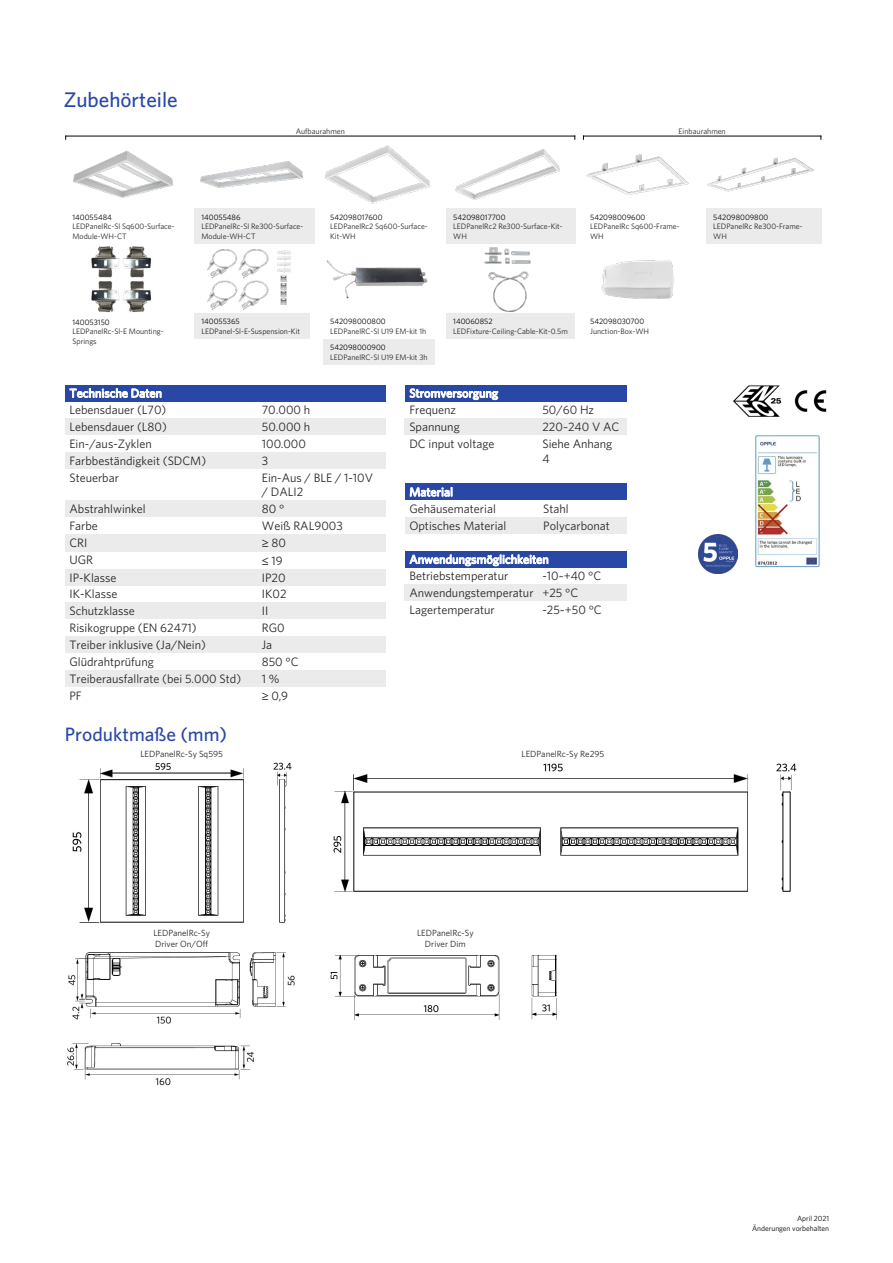
<style>
.page{position:relative;width:893px;height:1263px;background:#fff}
.page>*{position:absolute;margin:0;border:0;box-sizing:border-box;transform-origin:0 0}
.t1{font:500 21.15px "Whitney";color:#2948a6}
.t2{font:500 19.35px "Whitney";color:#2948a6}
.t3{font:12.15px/14.7px "Whitney";color:#272425}
.t4{font:500 12.15px "Whitney";color:#fff}
.t5{font:10.2px "Whitney";color:#272425}
.t6{font:9px/10.8px "Whitney";color:#272425}
.t7{font:7.8px/9.4px "Whitney";color:#272425}
.t8{font:7.8px "Whitney";color:#000}
.t9{font:7.5px/10.5px "Whitney";color:#000;text-align:right}
.s1{font-family:"Open Sans"}
</style>
<div class="page">
<div style="left:194px;top:209px;width:121px;height:35px;background:#ebebeb"></div>
<div style="left:446px;top:209px;width:129px;height:35px;background:#ebebeb"></div>
<div style="left:706px;top:209px;width:115px;height:35px;background:#ebebeb"></div>
<div style="left:194px;top:313px;width:115px;height:26px;background:#ebebeb"></div>
<div style="left:323px;top:339px;width:112px;height:26px;background:#ebebeb"></div>
<div style="left:446px;top:313px;width:129px;height:26px;background:#ebebeb"></div>
<hr style="left:66px;top:136px;width:509px;height:1px;background:#000">
<hr style="left:583px;top:136px;width:238px;height:1px;background:#000">
<img style="left:73px;top:150px;width:100px;height:48px">
<img style="left:200px;top:161px;width:103px;height:27px">
<img style="left:325px;top:145px;width:105px;height:59px">
<img style="left:455px;top:149px;width:105px;height:51px">
<img style="left:586px;top:154px;width:103px;height:41px">
<img style="left:707px;top:157px;width:107px;height:35px">
<img style="left:91px;top:246px;width:61px;height:67px">
<img style="left:207px;top:249px;width:84px;height:61px">
<img style="left:326px;top:260px;width:102px;height:39px">
<img style="left:484px;top:247px;width:47px;height:65px">
<img style="left:601px;top:260px;width:73px;height:39px">
<div style="left:65px;top:418px;width:192px;height:17px;background:#ebebeb"></div>
<div style="left:257px;top:418px;width:129px;height:17px;background:#ebebeb"></div>
<div style="left:65px;top:452px;width:192px;height:17px;background:#ebebeb"></div>
<div style="left:257px;top:452px;width:129px;height:17px;background:#ebebeb"></div>
<div style="left:65px;top:500px;width:192px;height:17px;background:#ebebeb"></div>
<div style="left:257px;top:500px;width:129px;height:17px;background:#ebebeb"></div>
<div style="left:65px;top:534px;width:192px;height:17px;background:#ebebeb"></div>
<div style="left:257px;top:534px;width:129px;height:17px;background:#ebebeb"></div>
<div style="left:65px;top:569px;width:192px;height:17px;background:#ebebeb"></div>
<div style="left:257px;top:569px;width:129px;height:17px;background:#ebebeb"></div>
<div style="left:65px;top:602px;width:192px;height:17px;background:#ebebeb"></div>
<div style="left:257px;top:602px;width:129px;height:17px;background:#ebebeb"></div>
<div style="left:65px;top:636px;width:192px;height:17px;background:#ebebeb"></div>
<div style="left:257px;top:636px;width:129px;height:17px;background:#ebebeb"></div>
<div style="left:65px;top:670px;width:192px;height:17px;background:#ebebeb"></div>
<div style="left:257px;top:670px;width:129px;height:17px;background:#ebebeb"></div>
<div style="left:405px;top:418px;width:133px;height:17px;background:#ebebeb"></div>
<div style="left:538px;top:418px;width:89px;height:17px;background:#ebebeb"></div>
<div style="left:405px;top:517px;width:134px;height:17px;background:#ebebeb"></div>
<div style="left:539px;top:517px;width:88px;height:17px;background:#ebebeb"></div>
<div style="left:405px;top:584px;width:133px;height:17px;background:#ebebeb"></div>
<div style="left:538px;top:584px;width:89px;height:17px;background:#ebebeb"></div>
<div style="left:65px;top:385px;width:321px;height:16px;background:#2948a6"></div>
<div style="left:405px;top:385px;width:222px;height:16px;background:#2948a6"></div>
<div style="left:405px;top:483px;width:222px;height:17px;background:#2948a6"></div>
<div style="left:405px;top:551px;width:222px;height:17px;background:#2948a6"></div>
<img style="left:733px;top:385px;width:49px;height:32px">
<img style="left:794px;top:390px;width:33px;height:22px">
<img style="left:699px;top:534px;width:39px;height:39px">
<img style="left:755px;top:435px;width:65px;height:133px">
<img style="left:72px;top:762px;width:220px;height:161px">
<img style="left:333px;top:763px;width:463px;height:129px">
<img style="left:67px;top:952px;width:228px;height:134px">
<img style="left:330px;top:954px;width:227px;height:66px">
<h1 class="t1" style="left:64px;top:86px;width:115px">Zubehörteile</h1>
<p class="t7" style="left:296px;top:126px;width:51px">Aufbaurahmen</p>
<p class="t7" style="left:679px;top:126px;width:49px">Einbaurahmen</p>
<p class="t8" style="left:72px;top:212px;width:41px">140055484</p>
<p class="t7" style="left:72px;top:222px;width:104px">LEDPanelRc-Sl Sq600-Surface-<br>Module-WH-CT</p>
<p class="t8" style="left:201px;top:212px;width:41px">140055486</p>
<p class="t7" style="left:201px;top:222px;width:103px">LEDPanelRc-Sl Re300-Surface-<br>Module-WH-CT</p>
<p class="t8" style="left:330px;top:212px;width:54px">542098017600</p>
<p class="t7" style="left:330px;top:222px;width:99px">LEDPanelRc2 Sq600-Surface-<br>Kit-WH</p>
<p class="t8" style="left:453px;top:212px;width:54px">542098017700</p>
<p class="t7" style="left:453px;top:222px;width:111px">LEDPanelRc2 Re300-Surface-Kit-<br>WH</p>
<p class="t8" style="left:590px;top:212px;width:57px">542098009600</p>
<p class="t7" style="left:590px;top:222px;width:91px">LEDPanelRc Sq600-Frame-<br>WH</p>
<p class="t8" style="left:72px;top:317px;width:39px">140053150</p>
<p class="t7" style="left:72px;top:326px;width:93px">LEDPanelRc-Sl-E Mounting-<br>Springs</p>
<p class="t8" style="left:201px;top:316px;width:40px">140055365</p>
<p class="t7" style="left:201px;top:326px;width:100px">LEDPanel-Sl-E-Suspension-Kit</p>
<p class="t8" style="left:330px;top:316px;width:57px">542098000800</p>
<p class="t7" style="left:330px;top:326px;width:98px">LEDPanelRC-Sl U19 EM-kit 1h</p>
<p class="t8" style="left:330px;top:342px;width:57px">542098000900</p>
<p class="t7" style="left:330px;top:352px;width:99px">LEDPanelRC-Sl U19 EM-kit 3h</p>
<p class="t8" style="left:453px;top:316px;width:41px">140060852</p>
<p class="t7" style="left:453px;top:326px;width:116px">LEDFixture-Ceiling-Cable-Kit-0.5m</p>
<p class="t8" style="left:590px;top:316px;width:56px">542098030700</p>
<p class="t7" style="left:590px;top:326px;width:60px">Junction-Box-WH</p>
<p class="t8" style="left:713px;top:212px;width:57px">542098009800</p>
<p class="t7" style="left:713px;top:222px;width:91px">LEDPanelRc Re300-Frame-<br>WH</p>
<p class="t4" style="left:69px;top:385px;width:94px">Technische Daten</p>
<p class="t3" style="left:69px;top:402px;width:98px">Lebensdauer (L70)</p>
<p class="t3" style="left:262px;top:402px;width:50px">70.000 h</p>
<p class="t3" style="left:69px;top:419px;width:99px">Lebensdauer (L80)</p>
<p class="t3" style="left:262px;top:419px;width:50px">50.000 h</p>
<p class="t3" style="left:69px;top:436px;width:84px">Ein-/aus-Zyklen</p>
<p class="t3" style="left:262px;top:436px;width:46px">100.000</p>
<p class="t3" style="left:69px;top:453px;width:138px">Farbbeständigkeit (SDCM)</p>
<p class="t3" style="left:262px;top:453px;width:8px">3</p>
<p class="t3" style="left:69px;top:470px;width:51px">Steuerbar</p>
<p class="t3" style="left:262px;top:470px;width:113px">Ein-Aus / BLE / 1-10V / DALI2</p>
<p class="t3" style="left:69px;top:501px;width:78px">Abstrahlwinkel</p>
<p class="t3" style="left:262px;top:501px;width:24px">80 °</p>
<p class="t3" style="left:69px;top:518px;width:30px">Farbe</p>
<p class="t3" style="left:262px;top:518px;width:82px">Weiß RAL9003</p>
<p class="t3" style="left:69px;top:535px;width:19px">CRI</p>
<p class="t3" style="left:262px;top:536px;width:26px"><span class="s1">≥</span> 80</p>
<p class="t3" style="left:69px;top:552px;width:25px">UGR</p>
<p class="t3" style="left:262px;top:553px;width:23px"><span class="s1">≤</span> 19</p>
<p class="t3" style="left:69px;top:570px;width:49px">IP-Klasse</p>
<p class="t3" style="left:262px;top:570px;width:25px">IP20</p>
<p class="t3" style="left:69px;top:586px;width:50px">IK-Klasse</p>
<p class="t3" style="left:262px;top:586px;width:26px">IK02</p>
<p class="t3" style="left:69px;top:603px;width:67px">Schutzklasse</p>
<p class="t3" style="left:262px;top:603px;width:8px">II</p>
<p class="t3" style="left:69px;top:620px;width:129px">Risikogruppe (EN 62471)</p>
<p class="t3" style="left:262px;top:620px;width:24px">RG0</p>
<p class="t3" style="left:69px;top:637px;width:138px">Treiber inklusive (Ja/Nein)</p>
<p class="t3" style="left:262px;top:637px;width:12px">Ja</p>
<p class="t3" style="left:69px;top:654px;width:86px">Glüdrahtprüfung</p>
<p class="t3" style="left:262px;top:654px;width:38px">850 °C</p>
<p class="t3" style="left:69px;top:671px;width:173px">Treiberausfallrate (bei 5.000 Std)</p>
<p class="t3" style="left:262px;top:671px;width:19px">1 %</p>
<p class="t3" style="left:69px;top:688px;width:14px">PF</p>
<p class="t3" style="left:262px;top:688px;width:28px"><span class="s1">≥</span> 0,9</p>
<p class="t4" style="left:409px;top:385px;width:90px">Stromversorgung</p>
<p class="t3" style="left:409px;top:402px;width:48px">Frequenz</p>
<p class="t3" style="left:542px;top:402px;width:53px">50/60 Hz</p>
<p class="t3" style="left:409px;top:419px;width:52px">Spannung</p>
<p class="t3" style="left:542px;top:419px;width:78px">220~240 V AC</p>
<p class="t3" style="left:409px;top:436px;width:87px">DC input voltage</p>
<p class="t3" style="left:542px;top:436px;width:71px">Siehe Anhang<br>4</p>
<p class="t4" style="left:409px;top:484px;width:45px">Material</p>
<p class="t3" style="left:409px;top:501px;width:88px">Gehäusematerial</p>
<p class="t3" style="left:543px;top:501px;width:27px">Stahl</p>
<p class="t3" style="left:409px;top:518px;width:98px">Optisches Material</p>
<p class="t3" style="left:543px;top:518px;width:68px">Polycarbonat</p>
<p class="t4" style="left:409px;top:551px;width:141px">Anwendungsmöglichkeiten</p>
<p class="t3" style="left:409px;top:568px;width:100px">Betriebstemperatur</p>
<p class="t3" style="left:409px;top:567px;width:193px;line-height:17px;text-indent:133px">-10~+40 °C<br>Anwendungstemperatur +25 °C<br>Lagertemperatur</p>
<p class="t3" style="left:542px;top:602px;width:61px">-25~+50 °C</p>
<h2 class="t2" style="left:65px;top:721px;width:164px">Produktmaße (mm)</h2>
<p class="t6" style="left:140px;top:748px;width:84px">LEDPanelRc-Sy Sq595</p>
<p class="t6" style="left:522px;top:748px;width:84px">LEDPanelRc-Sy Re295</p>
<p class="t6" style="left:153px;top:927px;width:58px">LEDPanelRc-Sy<br>Driver On/Off</p>
<p class="t6" style="left:417px;top:927px;width:58px;text-align:center">LEDPanelRc-Sy<br>Driver Dim</p>
<p class="t9" style="left:752px;top:1212px;width:79px">April 2021<br>Änderungen vorbehalten</p>
<p class="t5" style="left:751px;top:1214px;width:80px">Version April 2021</p>
</div>
